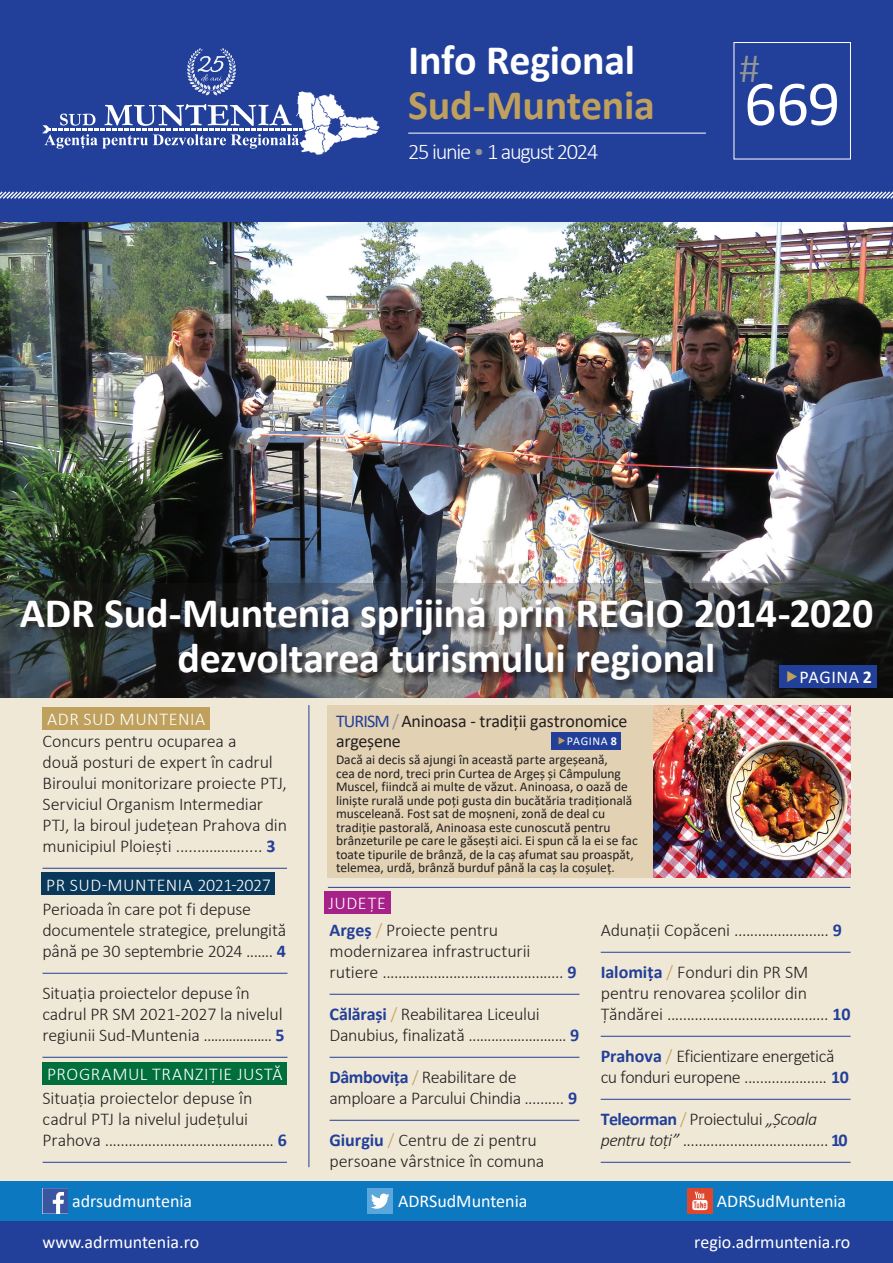
<style>
.page{position:relative;width:893px;height:1263px;background:#fff}
.page>*{position:absolute;margin:0;border:0;box-sizing:border-box;transform-origin:0 0}
.t1{font:64.5px "Calibri";color:#fff}
.t2{font:700 42px/45px "Calibri";letter-spacing:-.005em;color:#fff;text-align:center}
.t3{font:700 42px "Calibri";letter-spacing:-.01em;color:#bfa05c}
.t4{font:300 42px "Calibri";color:#939598}
.t5{font:300 22.5px "Calibri";letter-spacing:-.06em;color:#fff}
.t6{font:300 18px/21px "Calibri";letter-spacing:-.01em;color:#231f20}
.t7{font:300 18px/21px "Calibri";letter-spacing:-.03em;color:#231f20}
.t8{font:18px "Calibri";color:#fff}
.t9{font:300 18px "Calibri";letter-spacing:.025em;color:#fff}
.t10{font:18px/19.5px "Calibri";letter-spacing:-.015em;color:#231f20}
.t11{font:13.5px/13.5px "Calibri";color:#231f20}
.t12{font:12px "Calibri";letter-spacing:.05em;color:#fff}
.s1{color:#939598}
.s2{font-weight:700}
.s3{color:#223f99}
.s4{font-weight:700;color:#223f99}
.s5{color:#bfa05c}
.s6{font-style:italic}
</style>
<div class="page">
<div style="left:0;top:1220px;width:893px;height:43px;background:#223f99"></div>
<div style="left:0;top:1179px;width:893px;height:41px;background:#0c78bf"></div>
<div style="left:0;top:0;width:893px;height:222px;background:#223f99"></div>
<svg style="left:0;top:191px;width:893px;height:8px"></svg>
<svg style="left:43px;top:48px;width:336px;height:107px"></svg>
<svg style="left:43px;top:1213px;width:25px;height:1px"></svg>
<svg style="left:43px;top:1188px;width:25px;height:25px"></svg>
<div style="left:367px;top:1188px;width:26px;height:25px;background:#5ba7dc"></div>
<svg style="left:371px;top:1193px;width:18px;height:16px"></svg>
<div style="left:687px;top:1188px;width:26px;height:25px;background:#de472e"></div>
<svg style="left:692px;top:1192px;width:15px;height:18px"></svg>
<div style="left:734px;top:42px;width:117px;height:117px;border:1px solid #fff"></div>
<hr style="left:408px;top:133px;width:298px;height:1px;background:#fff">
<div style="left:0;top:697px;width:893px;height:484px;background:#f0e8d6"></div>
<hr style="left:309px;top:705px;width:1px;height:462px;background:#223f99">
<hr style="left:330px;top:994px;width:249px;height:1px;background:#223f99">
<hr style="left:330px;top:1057px;width:249px;height:1px;background:#223f99">
<hr style="left:330px;top:1120px;width:249px;height:1px;background:#223f99">
<hr style="left:601px;top:952px;width:250px;height:1px;background:#223f99">
<hr style="left:601px;top:1036px;width:250px;height:1px;background:#223f99">
<hr style="left:601px;top:1099px;width:250px;height:1px;background:#223f99">
<hr style="left:601px;top:1162px;width:250px;height:1px;background:#223f99">
<div style="left:324px;top:891px;width:66px;height:22px;background:#a72288"></div>
<hr style="left:328px;top:887px;width:522px;height:1px;background:#223f99">
<div style="left:328px;top:705px;width:325px;height:173px;background:#e2d2b3"></div>
<div style="left:551px;top:732px;width:70px;height:18px;background:#223f99"></div>
<hr style="left:43px;top:868px;width:244px;height:1px;background:#223f99">
<div style="left:43px;top:1062px;width:244px;height:22px;background:#006f3c"></div>
<div style="left:43px;top:707px;width:167px;height:22px;background:#bfa05c"></div>
<hr style="left:43px;top:1162px;width:244px;height:1px;background:#223f99">
<div style="left:42px;top:873px;width:233px;height:22px;background:#0a385a"></div>
<img style="left:653px;top:705px;width:197px;height:173px">
<img style="left:0;top:222px;width:893px;height:361px">
<img style="left:0;top:583px;width:893px;height:114px">
<div style="left:20px;top:598px;width:861px;height:90px;background:#231f20;opacity:.75"></div>
<div style="left:779px;top:665px;width:97px;height:22px;background:#223f99"></div>
<hr style="left:43px;top:973px;width:244px;height:1px;background:#223f99">
<hr style="left:43px;top:1057px;width:244px;height:1px;background:#223f99">
<h2 class="t2" style="left:408px;top:37px;width:228px">Info Regional</h2>
<h2 class="t4" style="left:739px;top:42px;width:22px">#</h2>
<h2 class="t3" style="left:408px;top:75px;width:248px">Sud-Muntenia</h2>
<p class="t5" style="left:408px;top:138px;width:192px">25 iunie <span class="s1">•</span> 1 august 2024</p>
<h1 class="t1" style="left:744px;top:59px;width:98px">669</h1>
<h2 class="t2" style="left:20px;top:590px;width:855px">ADR Sud-Muntenia sprijină prin REGIO 2014-2020 dezvoltarea turismului regional</h2>
<p class="t8" style="left:799px;top:665px;width:74px">PAGINA <span class="s2">2</span></p>
<p class="t9" style="left:47px;top:708px;width:160px">ADR SUD MUNTENIA</p>
<p class="t10" style="left:336px;top:711px;width:293px"><span class="s3">TURISM</span><span class="s1">/</span> Aninoasa - tradiții gastronomice argeșene</p>
<p class="t11" style="left:336px;top:753px;width:303px">Dacă ai decis să ajungi în această parte argeșeană,<br>cea de nord, treci prin Curtea de Argeș și Câmpulung Muscel, fiindcă ai multe de văzut. Aninoasa, o oază de liniște rurală unde poți gusta din bucătăria tradițională musceleană. Fost sat de moșneni, zonă de deal cu tradiție pastorală, Aninoasa este cunoscută pentru brânzeturile pe care le găsești aici. Ei spun că la ei se fac toate tipurile de brânză, de la caș afumat sau proaspăt, telemea, urdă, brânză burduf până la caș la coșuleț.</p>
<p class="t6" style="left:43px;top:730px;width:196px">Concurs pentru ocuparea a</p>
<p class="t12" style="left:567px;top:733px;width:51px">PAGINA <span class="s2">8</span></p>
<p class="t6" style="left:43px;top:751px;width:246px">două posturi de expert în cadrul Biroului monitorizare proiecte PTJ, Serviciul Organism Intermediar PTJ, la biroul județean Prahova din municipiul Ploiești ..................... <span class="s4">3</span></p>
<p class="t9" style="left:46px;top:873px;width:226px">PR SUD-MUNTENIA 2021-2027</p>
<p class="t6" style="left:43px;top:898px;width:245px">Perioada în care pot fi depuse documentele strategice, prelungită până pe 30 septembrie 2024 ....... <span class="s4">4</span></p>
<p class="t6" style="left:43px;top:982px;width:244px">Situația proiectelor depuse în cadrul PR SM 2021-2027 la nivelul regiunii Sud-Muntenia ................... <span class="s4">5</span></p>
<p class="t9" style="left:47px;top:1063px;width:237px">PROGRAMUL TRANZIȚIE JUSTĂ</p>
<p class="t6" style="left:43px;top:1087px;width:246px">Situația proiectelor depuse în cadrul PTJ la nivelul județului<br>Prahova ........................................... <span class="s4">6</span></p>
<p class="t9" style="left:329px;top:892px;width:59px">JUDEȚE</p>
<p class="t6" style="left:330px;top:919px;width:249px"><span class="s4">Argeș</span> <span class="s5">/</span> Proiecte pentru modernizarea infrastructurii rutiere .............................................. <span class="s4">9</span></p>
<p class="t6" style="left:330px;top:1003px;width:251px"><span class="s4">Călărași</span> <span class="s5">/</span> Reabilitarea Liceului<br>Danubius, finalizată .......................... <span class="s4">9</span></p>
<p class="t6" style="left:330px;top:1066px;width:249px"><span class="s4">Dâmbovița</span> <span class="s5">/</span> Reabilitare de amploare a Parcului Chindia .......... <span class="s4">9</span></p>
<p class="t6" style="left:330px;top:1129px;width:216px"><span class="s4">Giurgiu</span> <span class="s5">/</span> Centru de zi pentru persoane vârstnice în comuna</p>
<p class="t6" style="left:601px;top:919px;width:243px">Adunaţii Copăceni ........................ <span class="s4">9</span></p>
<p class="t6" style="left:601px;top:961px;width:251px"><span class="s4">Ialomița</span> <span class="s5">/</span> Fonduri din PR SM pentru renovarea școlilor din<br>Țăndărei ......................................... <span class="s4">10</span></p>
<p class="t7" style="left:601px;top:1045px;width:250px"><span class="s4">Prahova</span> <span class="s5">/</span> Eficientizare energetică cu fonduri europene ..................... <span class="s4">10</span></p>
<p class="t7" style="left:601px;top:1108px;width:249px"><span class="s4">Teleorman</span> <span class="s5">/</span> Proiectului <span class="s6">„Școala pentru toți”</span> ..................................... <span class="s4">10</span></p>
<p class="t8" style="left:72px;top:1188px;width:122px">adrsudmuntenia</p>
<p class="t8" style="left:398px;top:1188px;width:131px">ADRSudMuntenia</p>
<p class="t8" style="left:717px;top:1188px;width:131px">ADRSudMuntenia</p>
<p class="t8" style="left:43px;top:1230px;width:158px">www.adrmuntenia.ro</p>
<p class="t8" style="left:694px;top:1230px;width:158px">regio.adrmuntenia.ro</p>
</div>
